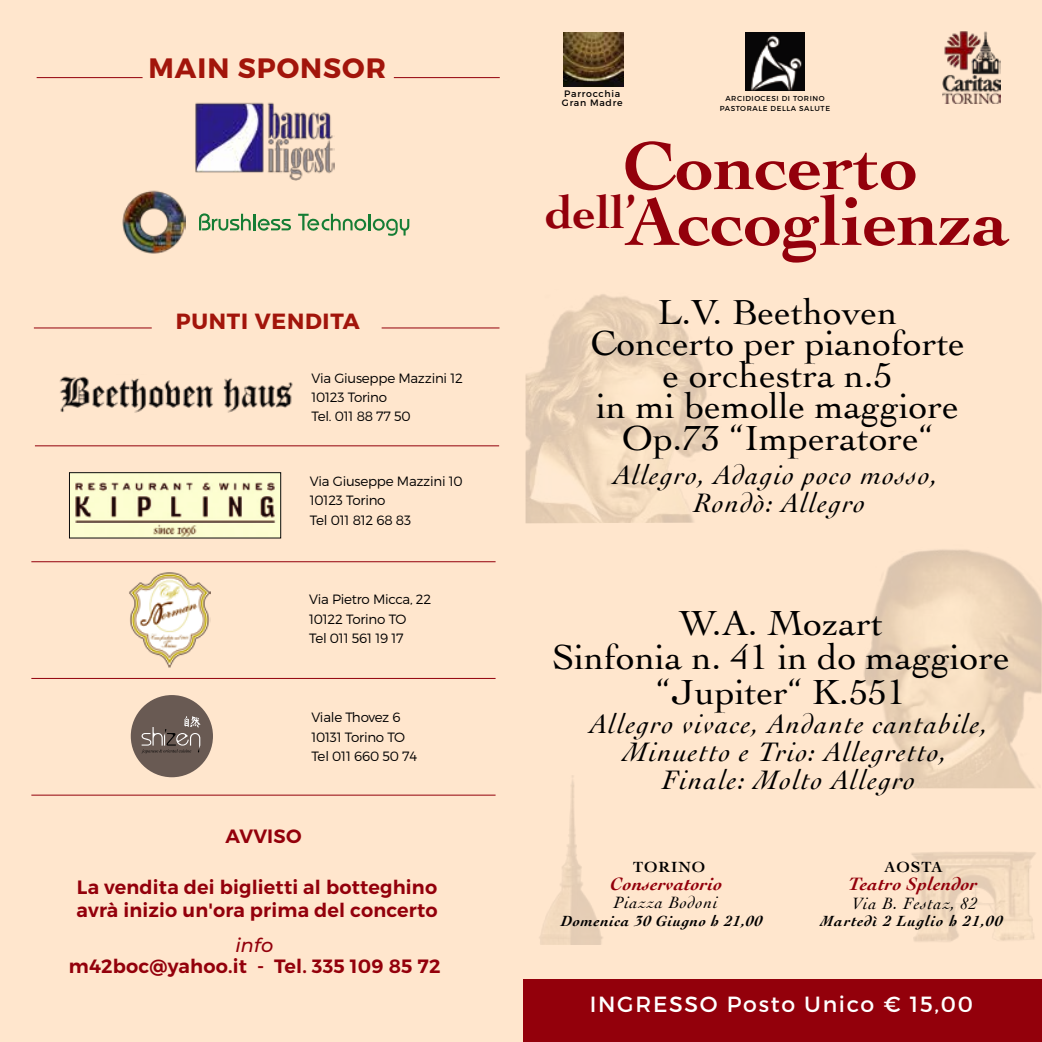
<style>
.page{position:relative;width:1042px;height:1042px;background:#ffe6cd}
.page>*{position:absolute;margin:0;border:0;box-sizing:border-box;transform-origin:0 0}
.t1{font:700 71.23px/55.8px "Cochin";color:#93000b;text-align:center;scale:1.04 1}
.t2{font:36.57px/31.5px "Cochin";letter-spacing:.005em;color:#000;text-align:center}
.t3{font:italic 28px/28px "Cochin";letter-spacing:.05em;color:#000;text-align:center}
.t4{font:700 28px "Montserrat";letter-spacing:.035em;color:#a2150b}
.t5{font:22.05px "Montserrat";letter-spacing:.08em;color:#fff}
.t6{font:700 22.05px "Montserrat";letter-spacing:.035em;color:#a2150b}
.t7{font:600 19.25px/22.8px "Montserrat";letter-spacing:.01em;color:#93000b}
.t8{font:italic 500 19.25px "Montserrat";color:#93000b}
.t9{font:italic 700 18.72px "Cochin";letter-spacing:.015em;color:#93000b}
.t10{font:italic 17.15px "Cochin";letter-spacing:.05em;color:#000}
.t11{font:italic 700 15.4px "Cochin";letter-spacing:.04em;color:#000}
.t12{font:italic 700 15.4px "Cochin";letter-spacing:.06em;color:#000}
.t13{font:700 15.4px "Cochin";letter-spacing:.06em;color:#000}
.t14{font:300 13.47px/19.2px "Montserrat";letter-spacing:-.02em;color:#000}
.t15{font:9.28px/8.9px "Montserrat";letter-spacing:.08em;color:#000}
.t16{font:7.17px/10px "Montserrat";letter-spacing:.08em;color:#000;text-align:center}
</style>
<div class="page">
<div style="left:523px;top:979px;width:519px;height:63px;background:#93000b"></div>
<hr style="left:35px;top:445px;width:464px;height:1px;background:#93000b">
<hr style="left:31px;top:561px;width:464px;height:1px;background:#93000b">
<hr style="left:31px;top:678px;width:464px;height:1px;background:#93000b">
<hr style="left:31px;top:794px;width:464px;height:1px;background:#93000b">
<img style="left:563px;top:32px;width:60px;height:55px">
<img style="left:195px;top:102px;width:140px;height:78px">
<img style="left:525px;top:294px;width:188px;height:229px">
<img style="left:864px;top:549px;width:178px;height:239px">
<img style="left:539px;top:775px;width:64px;height:169px">
<img style="left:911px;top:852px;width:125px;height:90px">
<img style="left:122px;top:190px;width:64px;height:64px">
<svg style="left:199px;top:213px;width:92px;height:18px"></svg>
<svg style="left:298px;top:214px;width:111px;height:22px"></svg>
<img style="left:942px;top:31px;width:58px;height:72px">
<img style="left:746px;top:32px;width:58px;height:58px">
<img style="left:129px;top:572px;width:81px;height:96px">
<img style="left:59px;top:376px;width:234px;height:37px">
<img style="left:71px;top:474px;width:208px;height:62px">
<hr style="left:37px;top:77px;width:106px;height:1px;background:#93000b">
<hr style="left:34px;top:327px;width:118px;height:1px;background:#93000b">
<hr style="left:382px;top:327px;width:117px;height:1px;background:#93000b">
<hr style="left:394px;top:77px;width:106px;height:1px;background:#93000b">
<div style="left:131px;top:695px;width:82px;height:82px;background:#695a53;border-radius:50%"></div>
<svg style="left:142px;top:716px;width:58px;height:37px"></svg>
<div style="left:69px;top:472px;width:212px;height:66px;border:1px solid #0c0c0c"></div>
<h3 class="t4" style="left:148px;top:51px;width:239px">MAIN SPONSOR</h3>
<h3 class="t6" style="left:176px;top:307px;width:185px">PUNTI VENDITA</h3>
<p class="t14" style="left:311px;top:368px;width:153px">Via Giuseppe Mazzini 12<br>10123 Torino<br>Tel. 011 88 77 50</p>
<p class="t14" style="left:310px;top:471px;width:154px">Via Giuseppe Mazzini 10<br>10123 Torino<br>Tel 011 812 68 83</p>
<p class="t14" style="left:309px;top:590px;width:124px">Via Pietro Micca, 22<br>10122 Torino TO<br>Tel 011 561 19 17</p>
<p class="t14" style="left:311px;top:707px;width:107px">Viale Thovez 6<br>10131 Torino TO<br>Tel 011 660 50 74</p>
<h3 class="t7" style="left:226px;top:825px;width:77px">AVVISO</h3>
<h3 class="t7" style="left:77px;top:876px;width:362px">La vendita dei biglietti al botteghino avrà inizio un'ora prima del concerto</h3>
<h3 class="t8" style="left:235px;top:931px;width:39px">info</h3>
<h3 class="t7" style="left:69px;top:954px;width:373px">m42boc@yahoo.it - Tel. 335 109 85 72</h3>
<p class="t15" style="left:562px;top:89px;width:62px">Parrocchia<br>Gran Madre</p>
<p class="t16" style="left:720px;top:93px;width:112px">ARCIDIOCESI DI TORINO<br>PASTORALE DELLA SALUTE</p>
<h1 class="t1" style="left:546px;top:134px;width:447px">Concerto <sup>dell’</sup>Accoglienza</h1>
<h2 class="t2" style="left:590px;top:294px;width:376px">L.V. Beethoven<br>Concerto per pianoforte e orchestra n.5<br>in mi bemolle maggiore<br>Op.73 “Imperatore“</h2>
<h3 class="t3" style="left:614px;top:460px;width:325px">Allegro, Adagio poco mosso,<br>Rondò: Allegro</h3>
<h2 class="t2" style="left:552px;top:604px;width:459px;line-height:34.3px">W.A. Mozart<br>Sinfonia n. 41 in do maggiore “Jupiter“ K.551</h2>
<h3 class="t3" style="left:590px;top:708px;width:399px">Allegro vivace, Andante cantabile,<br>Minuetto e Trio: Allegretto,<br>Finale: Molto Allegro</h3>
<p class="t13" style="left:633px;top:857px;width:74px">TORINO</p>
<p class="t10" style="left:614px;top:890px;width:105px">Piazza Bodoni</p>
<h3 class="t9" style="left:610px;top:871px;width:113px">Conservatorio</h3>
<p class="t11" style="left:561px;top:910px;width:203px">Domenica 30 Giugno h 21,00</p>
<p class="t13" style="left:884px;top:857px;width:60px">AOSTA</p>
<h3 class="t9" style="left:849px;top:871px;width:130px">Teatro Splendor</h3>
<p class="t12" style="left:821px;top:911px;width:183px">Martedì 2 Luglio h 21,00</p>
<p class="t10" style="left:852px;top:891px;width:126px">Via B. Festaz, 82</p>
<h3 class="t5" style="left:590px;top:990px;width:385px">INGRESSO Posto Unico € 15,00</h3>
</div>
